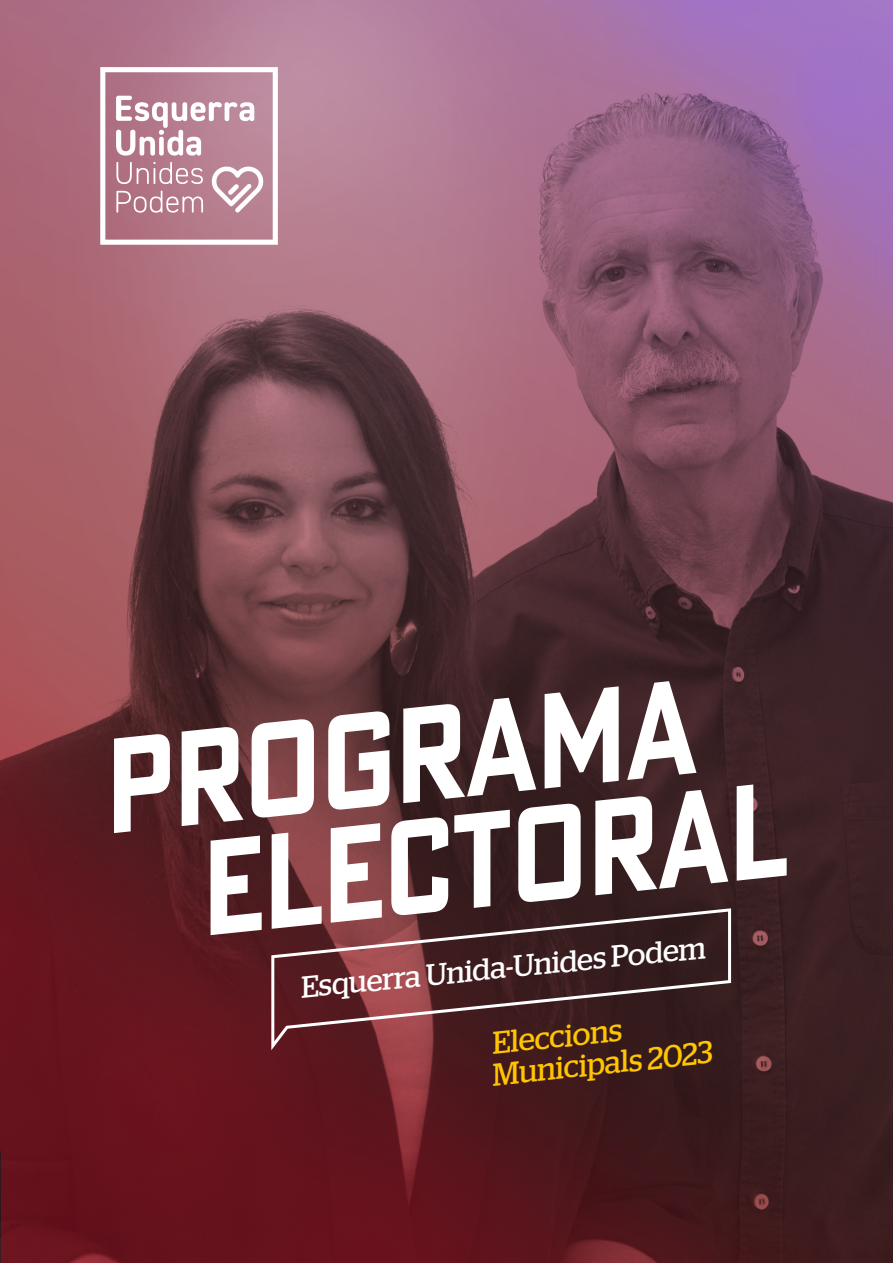
<style>
.page{position:relative;width:893px;height:1263px;background:#fff}
.page>*{position:absolute;margin:0;border:0;box-sizing:border-box;transform-origin:0 0}
.t1{font:700 131.4px "Poster Gothic ATF";color:#fff;scale:.85 1}
.t2{font:31.35px/31.5px "Stag";color:#ffc500}
.t3{font:30.3px "Stag";color:#fff}
</style>
<div class="page">
<img style="left:0;top:0;width:468px;height:224px">
<img style="left:0;top:224px;width:893px;height:1039px">
<img style="left:468px;top:0;width:425px;height:468px">
<svg style="left:271px;top:908px;width:460px;height:142px"></svg>
<svg style="left:100px;top:67px;width:178px;height:178px"></svg>
<h1 class="t1" style="left:95px;top:730px;width:700px;rotate:-6deg">programa</h1>
<h1 class="t1" style="left:192px;top:832px;width:694px;rotate:-6deg">electoral</h1>
<p class="t3" style="left:299px;top:974px;width:408px;rotate:-6deg">Esquerra Unida-Unides Podem</p>
<p class="t2" style="left:487px;top:1028px;width:223px;rotate:-6deg">Eleccions<br>Municipals 2023</p>
</div>
